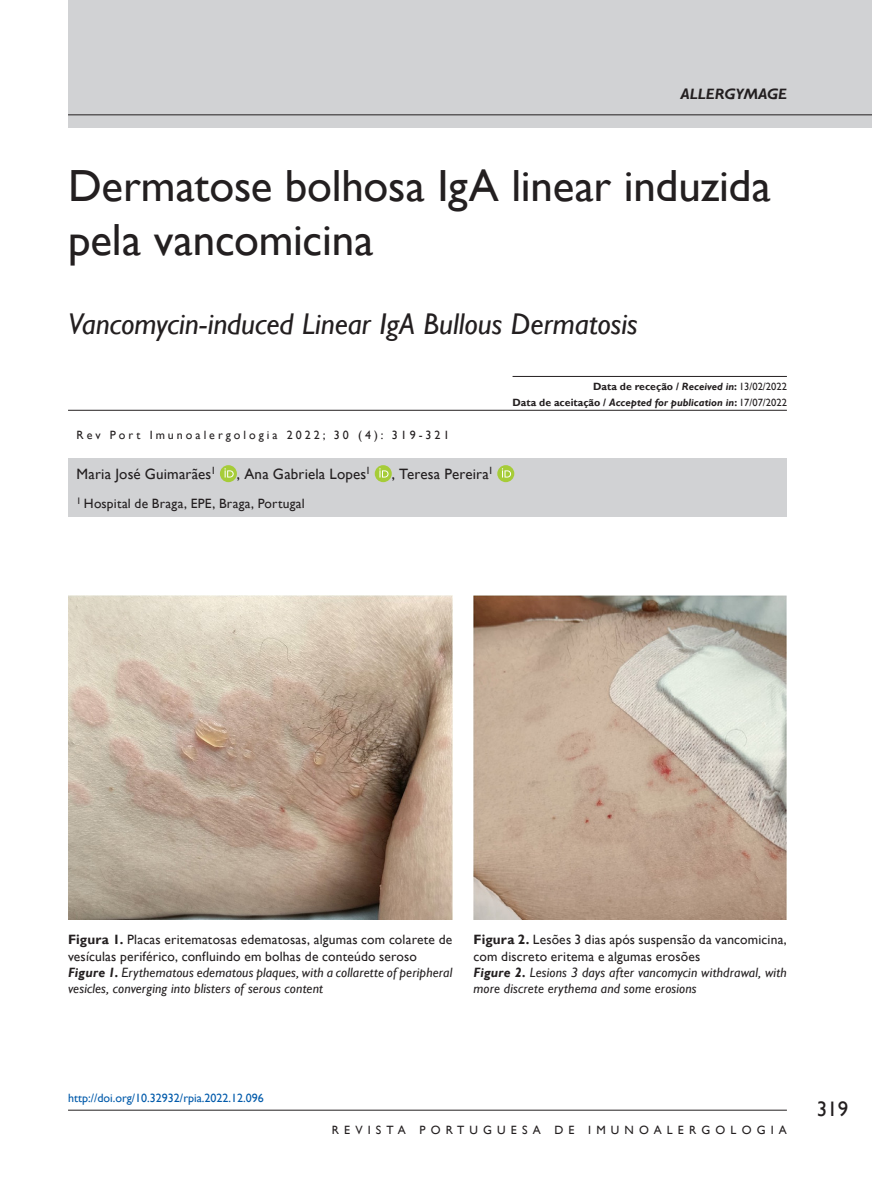
<style>
.page{position:relative;width:872px;height:1191px;background:#fff}
.page>*{position:absolute;margin:0;border:0;box-sizing:border-box;transform-origin:0 0}
.t1{font:45px/54px "Gill Sans";letter-spacing:-.005em;color:#231f20}
.t2{font:italic 30px "Gill Sans";color:#231f20}
.t3{font:21px "Gill Sans";color:#231f20}
.t4{font:15px "Gill Sans";letter-spacing:.01em;color:#231f20}
.t5{font:italic 700 15px "Gill Sans";color:#231f20}
.t6{font:13.5px/16.2px "Gill Sans";letter-spacing:.015em;color:#231f20}
.t7{font:italic 13.5px/16.2px "Gill Sans";letter-spacing:.01em;color:#231f20}
.t8{font:12px "Gill Sans";letter-spacing:.25em;color:#231f20}
.t9{font:12px "Gill Sans";color:#015aaa}
.t10{font:12px "Gill Sans";letter-spacing:.43em;color:#231f20}
.t11{font:italic 700 10.5px/16.2px "Gill Sans";color:#231f20;text-align:right}
.s1{font-style:normal}
.s2{font-weight:400;font-style:normal}
.s3{font-weight:700}
.s4{font-weight:700;font-style:italic}
.s5{font-style:italic}
.s6{font-weight:700;font-style:normal}
</style>
<div class="page">
<div style="left:68px;top:0;width:804px;height:128px;background:#d1d2d4"></div>
<hr style="left:68px;top:114px;width:804px;height:1px;background:#231f20">
<hr style="left:68px;top:1109px;width:719px;height:1px;background:#231f20">
<div style="left:68px;top:458px;width:719px;height:58px;background:#d1d2d4"></div>
<div style="left:220px;top:465px;width:17px;height:17px;background:#a6cc38;border-radius:50%"></div>
<svg style="left:224px;top:468px;width:10px;height:9px"></svg>
<svg style="left:375px;top:465px;width:17px;height:17px"></svg>
<svg style="left:379px;top:468px;width:9px;height:9px"></svg>
<div style="left:497px;top:465px;width:17px;height:17px;background:#a6cc38;border-radius:50%"></div>
<svg style="left:502px;top:468px;width:9px;height:9px"></svg>
<hr style="left:68px;top:410px;width:719px;height:1px;background:#231f20">
<hr style="left:512px;top:376px;width:275px;height:1px;background:#231f20">
<img style="left:68px;top:595px;width:384px;height:324px">
<img style="left:473px;top:595px;width:314px;height:324px">
<p class="t5" style="left:680px;top:85px;width:108px">ALLERGYMAGE</p>
<h1 class="t1" style="left:68px;top:160px;width:704px">Dermatose bolhosa IgA linear induzida pela vancomicina</h1>
<h2 class="t2" style="left:68px;top:306px;width:571px">Vancomycin-induced Linear IgA Bullous Dermatosis</h2>
<p class="t8" style="left:77px;top:428px;width:374px">Rev Port Imunoalergologia 2022; 30 (4): 319-321</p>
<p class="t4" style="left:77px;top:465px;width:141px">Maria José Guimarães<sup>1</sup></p>
<p class="t4" style="left:237px;top:465px;width:135px">, Ana Gabriela Lopes<sup>1</sup></p>
<p class="t4" style="left:392px;top:465px;width:103px">, Teresa Pereira<sup>1</sup></p>
<p class="t6" style="left:77px;top:496px;width:230px"><sup>1</sup> Hospital de Braga, EPE, Braga, Portugal</p>
<p class="t11" style="left:512px;top:378px;width:276px"><span class="s1">Data de receção /</span> Received in<span class="s1">:</span> <span class="s2">13/02/2022<br></span><span class="s1">Data de aceitação /</span> Accepted for publication in<span class="s1">:</span> <span class="s2">17/07/2022</span></p>
<p class="t6" style="left:68px;top:932px;width:386px"><span class="s3">Figura 1.</span> Placas eritematosas edematosas, algumas com colarete de vesículas periférico, confluindo em bolhas de conteúdo seroso <span class="s4">Figure 1.</span> <span class="s5">Erythematous edematous plaques, with a collarette of peripheral vesicles, converging into blisters of serous content</span></p>
<p class="t7" style="left:473px;top:932px;width:315px"><span class="s6">Figura 2.</span> <span class="s1">Lesões 3 dias após suspensão da vancomicina, com discreto eritema e algumas erosões<br></span><span class="s3">Figure 2.</span> Lesions 3 days after vancomycin withdrawal, with more discrete erythema and some erosions</p>
<p class="t9" style="left:68px;top:1090px;width:197px">http://doi.org/10.32932/rpia.2022.12.096</p>
<p class="t10" style="left:332px;top:1123px;width:456px">REVISTA PORTUGUESA DE IMUNOALERGOLOGIA</p>
<h3 class="t3" style="left:816px;top:1096px;width:33px">319</h3>
</div>
